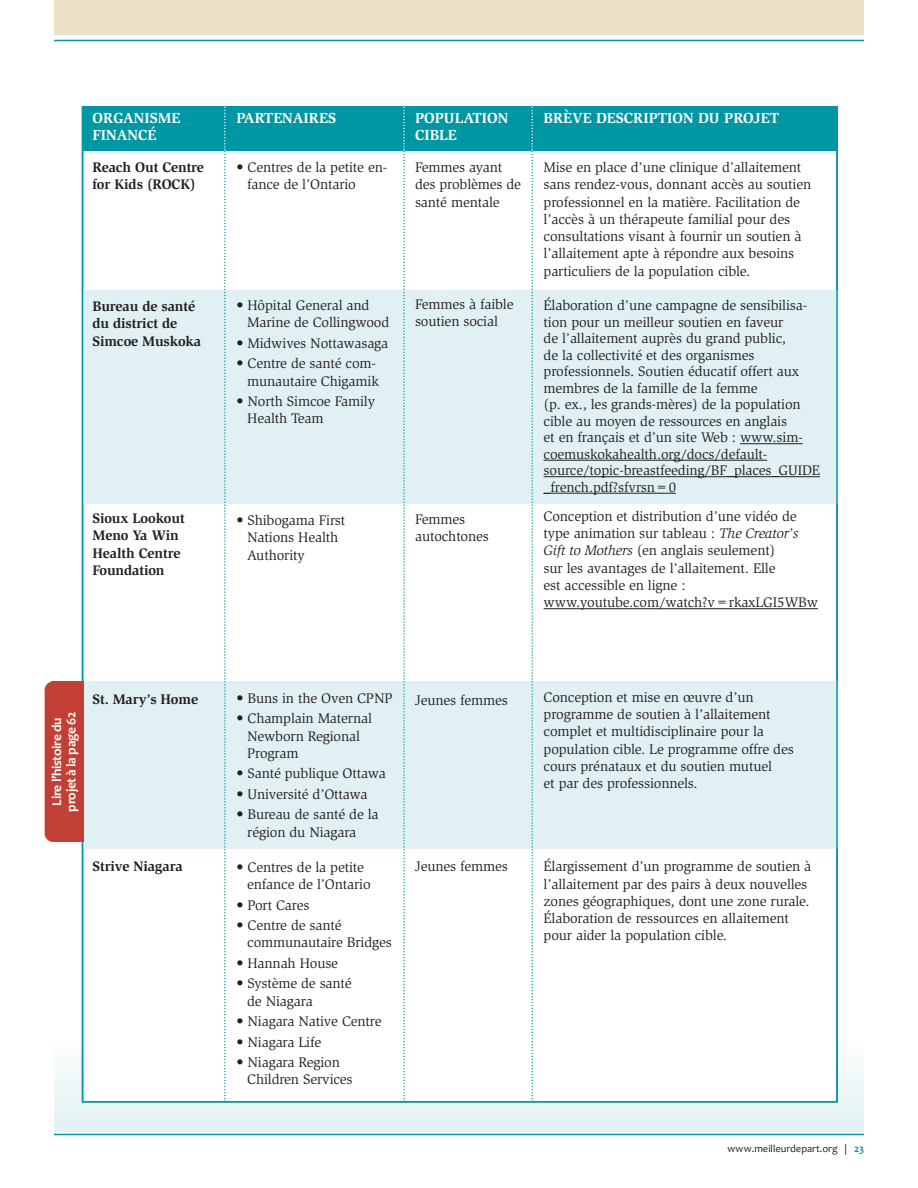
<style>
.page{position:relative;width:918px;height:1188px;background:#fff}
.page>*{position:absolute;margin:0;border:0;box-sizing:border-box;transform-origin:0 0}
.t1{font:700 15px/16.5px "Slimbach";color:#fff}
.t2{font:14.25px/17.2px "Slimbach";letter-spacing:-.01em;color:#231f20}
.t3{font:700 14.25px/17.2px "Slimbach";letter-spacing:-.01em;color:#231f20}
.t4{font:700 13.5px/14.2px "Candara";letter-spacing:-.025em;color:#fff;text-align:center}
.t5{font:10.5px "Candara";color:#231f20}
.s1{font-style:italic}
.s2{font-weight:700;color:#0097a4}
</style>
<div class="page">
<hr style="left:54px;top:40px;width:810px;height:1px;background:#0097a4">
<svg style="left:54px;top:1039px;width:810px;height:92px;background:#daeef0"></svg>
<hr style="left:54px;top:1134px;width:810px;height:1px;background:#0097a4">
<div style="left:54px;top:0;width:810px;height:35px;background:#ebe2c9"></div>
<div style="left:83px;top:108px;width:753px;height:993px;background:#fff"></div>
<div style="left:83px;top:291px;width:755px;height:213px;background:#e0f0f3"></div>
<div style="left:83px;top:682px;width:755px;height:167px;background:#e0f0f3"></div>
<div style="left:82px;top:106px;width:756px;height:45px;background:#0097a4"></div>
<svg style="left:224px;top:106px;width:2px;height:996px"></svg>
<svg style="left:403px;top:106px;width:2px;height:996px"></svg>
<svg style="left:531px;top:106px;width:2px;height:996px"></svg>
<hr style="left:740px;top:443px;width:58px;height:1px;background:#231f20">
<hr style="left:544px;top:460px;width:223px;height:1px;background:#231f20">
<hr style="left:544px;top:476px;width:276px;height:1px;background:#231f20">
<hr style="left:544px;top:493px;width:132px;height:1px;background:#231f20">
<hr style="left:544px;top:608px;width:274px;height:1px;background:#231f20">
<div style="left:45px;top:682px;width:30px;height:160px;background:#c13f34;border-radius:9px"></div>
<div style="left:51px;top:682px;width:32px;height:160px;background:#c13f34"></div>
<p class="t1" style="left:93px;top:111px;width:89px">ORGANISME<br>FINANCÉ</p>
<p class="t3" style="left:93px;top:160px;width:113px">Reach Out Centre for Kids (ROCK)</p>
<p class="t3" style="left:93px;top:299px;width:110px">Bureau de santé du district de<br>Simcoe Muskoka</p>
<p class="t3" style="left:93px;top:511px;width:94px">Sioux Lookout<br>Meno Ya Win<br>Health Centre<br>Foundation</p>
<p class="t4" style="left:49px;top:812px;width:102px;rotate:-90deg">Lire l’histoire du projet à la page 62</p>
<p class="t3" style="left:93px;top:692px;width:107px">St. Mary’s Home</p>
<p class="t3" style="left:93px;top:858px;width:92px">Strive Niagara</p>
<p class="t1" style="left:236px;top:111px;width:101px">PARTENAIRES</p>
<p class="t2" style="left:247px;top:160px;width:142px;text-indent:-11px">• Centres de la petite en&shy;fance de l’Ontario</p>
<p class="t2" style="left:247px;top:298px;width:144px;text-indent:-11px">• Hôpital General and<br>Marine de Collingwood</p>
<p class="t2" style="left:236px;top:335px;width:153px">• Midwives Nottawasaga</p>
<p class="t2" style="left:236px;top:356px;width:144px;text-align:right">• Centre de santé com&shy;munautaire Chigamik</p>
<p class="t2" style="left:247px;top:394px;width:129px;text-indent:-11px">• North Simcoe Family<br>Health Team</p>
<p class="t2" style="left:247px;top:513px;width:100px;text-indent:-11px">• Shibogama First<br>Nations Health<br>Authority</p>
<p class="t1" style="left:415px;top:111px;width:95px">POPULATION<br>CIBLE</p>
<p class="t2" style="left:415px;top:160px;width:108px">Femmes ayant des problèmes de santé mentale</p>
<p class="t2" style="left:415px;top:297px;width:100px">Femmes à faible soutien social</p>
<p class="t2" style="left:415px;top:511px;width:75px">Femmes autochtones</p>
<p class="t1" style="left:544px;top:111px;width:237px">BRÈVE DESCRIPTION DU PROJET</p>
<p class="t2" style="left:544px;top:160px;width:269px">Mise en place d’une clinique d’allaitement sans rendez-vous, donnant accès au soutien professionnel en la matière. Facilitation de l’accès à un thérapeute familial pour des consultations visant à fournir un soutien à l’allaitement apte à répondre aux besoins particuliers de la population cible.</p>
<p class="t2" style="left:544px;top:298px;width:278px;line-height:16.5px">Élaboration d’une campagne de sensibilisa&shy;tion pour un meilleur soutien en faveur<br>de l’allaitement auprès du grand public,<br>de la collectivité et des organismes professionnels. Soutien éducatif offert aux membres de la famille de la femme<br>(p. ex., les grands-mères) de la population cible au moyen de ressources en anglais<br>et en français et d’un site Web : www.sim&shy;coemuskokahealth.org/docs/default&shy;source/topic-breastfeeding/BF_places_GUIDE _french.pdf?sfvrsn=0</p>
<p class="t2" style="left:544px;top:509px;width:276px">Conception et distribution d’une vidéo de type animation sur tableau : <span class="s1">The Creator’s Gift to Mothers</span> (en anglais seulement)<br>sur les avantages de l’allaitement. Elle<br>est accessible en ligne : www.youtube.com/watch?v=rkaxLGI5WBw</p>
<p class="t2" style="left:236px;top:691px;width:158px">• Buns in the Oven CPNP</p>
<p class="t2" style="left:247px;top:711px;width:126px;text-indent:-11px">• Champlain Maternal<br>Newborn Regional<br>Program</p>
<p class="t2" style="left:236px;top:766px;width:151px">• Santé publique Ottawa</p>
<p class="t2" style="left:236px;top:787px;width:133px">• Université d’Ottawa</p>
<p class="t2" style="left:247px;top:807px;width:133px;text-indent:-11px">• Bureau de santé de la région du Niagara</p>
<p class="t2" style="left:247px;top:860px;width:125px;text-indent:-11px">• Centres de la petite enfance de l’Ontario</p>
<p class="t2" style="left:236px;top:897px;width:75px">• Port Cares</p>
<p class="t2" style="left:247px;top:918px;width:146px;text-indent:-11px">• Centre de santé communautaire Bridges</p>
<p class="t2" style="left:236px;top:956px;width:103px">• Hannah House</p>
<p class="t2" style="left:247px;top:976px;width:106px;text-indent:-11px">• Système de santé de Niagara</p>
<p class="t2" style="left:236px;top:1014px;width:147px">• Niagara Native Centre</p>
<p class="t2" style="left:236px;top:1034px;width:86px">• Niagara Life</p>
<p class="t2" style="left:247px;top:1055px;width:107px;text-indent:-11px">• Niagara Region<br>Children Services</p>
<p class="t2" style="left:415px;top:693px;width:94px">Jeunes femmes</p>
<p class="t2" style="left:415px;top:859px;width:94px">Jeunes femmes</p>
<p class="t2" style="left:544px;top:690px;width:252px">Conception et mise en œuvre d’un programme de soutien à l’allaitement complet et multidisciplinaire pour la population cible. Le programme offre des cours prénataux et du soutien mutuel<br>et par des professionnels.</p>
<p class="t2" style="left:544px;top:859px;width:269px">Élargissement d’un programme de soutien à l’allaitement par des pairs à deux nouvelles zones géographiques, dont une zone rurale.<br>Élaboration de ressources en allaitement pour aider la population cible.</p>
<p class="t5" style="left:728px;top:1143px;width:138px">www.meilleurdepart.org | <span class="s2">23</span></p>
</div>
